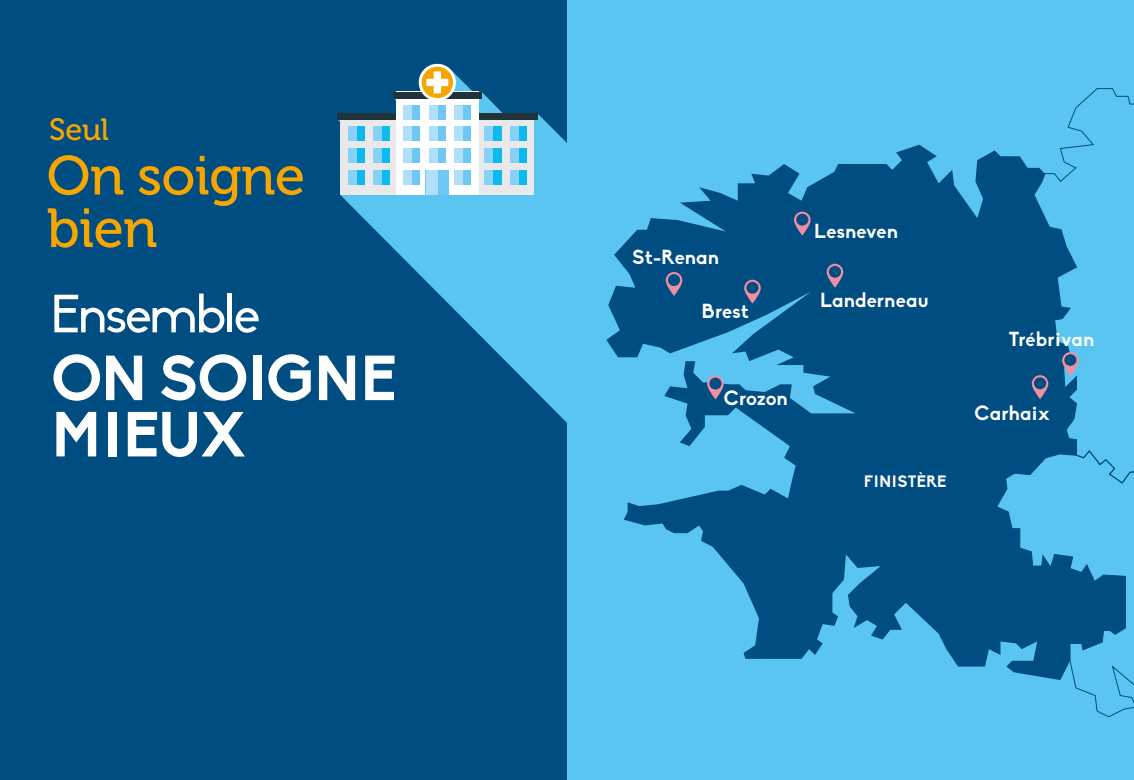
<style>
.page{position:relative;width:1134px;height:780px;background:#5bc5f2}
.page>*{position:absolute;margin:0;border:0;box-sizing:border-box;transform-origin:0 0}
.t1{font:700 62.5px/56.2px "Biko";letter-spacing:-.02em;color:#fff}
.t2{font:54.75px/52.5px "Museo 500";letter-spacing:-.01em;color:#f7a600}
.t3{font:52.88px "Biko";letter-spacing:-.03em;color:#fff}
.t4{font:30.75px "Museo 500";color:#f7a600}
.t5{font:700 20px "Biko";letter-spacing:.01em;color:#fff}
.t6{font:700 16.25px "Biko";letter-spacing:.02em;color:#fff}
</style>
<div class="page">
<div style="left:0;top:0;width:567px;height:780px;background:#004d82"></div>
<svg style="left:337px;top:64px;width:583px;height:359px;fill:#5bc5f2"></svg>
<div style="left:455px;top:113px;width:79px;height:82px;background:#e9e9eb"></div>
<div style="left:510px;top:170px;width:17px;height:14px;background:#0bbbef"></div>
<div style="left:510px;top:170px;width:8px;height:14px;background:#86d1f5"></div>
<div style="left:485px;top:170px;width:16px;height:14px;background:#0bbbef"></div>
<div style="left:485px;top:170px;width:8px;height:14px;background:#86d1f5"></div>
<div style="left:510px;top:148px;width:17px;height:14px;background:#0bbbef"></div>
<div style="left:510px;top:148px;width:8px;height:14px;background:#86d1f5"></div>
<div style="left:485px;top:148px;width:16px;height:14px;background:#0bbbef"></div>
<div style="left:485px;top:148px;width:8px;height:14px;background:#86d1f5"></div>
<div style="left:510px;top:127px;width:17px;height:14px;background:#0bbbef"></div>
<div style="left:510px;top:127px;width:8px;height:14px;background:#86d1f5"></div>
<div style="left:485px;top:127px;width:16px;height:14px;background:#0bbbef"></div>
<div style="left:485px;top:127px;width:8px;height:14px;background:#86d1f5"></div>
<div style="left:452px;top:113px;width:85px;height:6px;background:#21333a"></div>
<div style="left:340px;top:113px;width:79px;height:82px;background:#e9e9eb"></div>
<div style="left:348px;top:170px;width:16px;height:14px;background:#0bbbef"></div>
<div style="left:348px;top:170px;width:8px;height:14px;background:#86d1f5"></div>
<div style="left:373px;top:170px;width:17px;height:14px;background:#0bbbef"></div>
<div style="left:373px;top:170px;width:9px;height:14px;background:#86d1f5"></div>
<div style="left:348px;top:148px;width:16px;height:14px;background:#0bbbef"></div>
<div style="left:348px;top:148px;width:8px;height:14px;background:#86d1f5"></div>
<div style="left:373px;top:148px;width:17px;height:14px;background:#0bbbef"></div>
<div style="left:373px;top:148px;width:9px;height:14px;background:#86d1f5"></div>
<div style="left:348px;top:127px;width:16px;height:14px;background:#0bbbef"></div>
<div style="left:348px;top:127px;width:8px;height:14px;background:#86d1f5"></div>
<div style="left:373px;top:127px;width:17px;height:14px;background:#0bbbef"></div>
<div style="left:373px;top:127px;width:9px;height:14px;background:#86d1f5"></div>
<div style="left:337px;top:113px;width:85px;height:6px;background:#21333a"></div>
<div style="left:396px;top:92px;width:83px;height:103px;background:#fff"></div>
<div style="left:426px;top:170px;width:23px;height:25px;background:#6dc9f3"></div>
<div style="left:426px;top:170px;width:11px;height:25px;background:#afdff9"></div>
<div style="left:454px;top:170px;width:17px;height:14px;background:#6dc9f3"></div>
<div style="left:454px;top:170px;width:9px;height:14px;background:#afdff9"></div>
<div style="left:404px;top:170px;width:16px;height:14px;background:#6dc9f3"></div>
<div style="left:404px;top:170px;width:8px;height:14px;background:#afdff9"></div>
<div style="left:454px;top:148px;width:17px;height:15px;background:#6dc9f3"></div>
<div style="left:454px;top:148px;width:9px;height:15px;background:#afdff9"></div>
<div style="left:404px;top:148px;width:16px;height:15px;background:#6dc9f3"></div>
<div style="left:404px;top:148px;width:8px;height:15px;background:#afdff9"></div>
<div style="left:429px;top:148px;width:17px;height:15px;background:#6dc9f3"></div>
<div style="left:429px;top:148px;width:8px;height:15px;background:#afdff9"></div>
<div style="left:454px;top:127px;width:17px;height:14px;background:#6dc9f3"></div>
<div style="left:454px;top:127px;width:9px;height:14px;background:#afdff9"></div>
<div style="left:404px;top:127px;width:16px;height:14px;background:#6dc9f3"></div>
<div style="left:404px;top:127px;width:8px;height:14px;background:#afdff9"></div>
<div style="left:429px;top:127px;width:17px;height:14px;background:#6dc9f3"></div>
<div style="left:429px;top:127px;width:8px;height:14px;background:#afdff9"></div>
<div style="left:454px;top:105px;width:17px;height:14px;background:#6dc9f3"></div>
<div style="left:454px;top:105px;width:9px;height:14px;background:#afdff9"></div>
<div style="left:404px;top:105px;width:16px;height:14px;background:#6dc9f3"></div>
<div style="left:404px;top:105px;width:8px;height:14px;background:#afdff9"></div>
<div style="left:429px;top:105px;width:17px;height:14px;background:#6dc9f3"></div>
<div style="left:429px;top:105px;width:8px;height:14px;background:#afdff9"></div>
<div style="left:393px;top:92px;width:89px;height:6px;background:#21333a"></div>
<svg style="left:419px;top:64px;width:37px;height:37px"></svg>
<div style="left:422px;top:67px;width:31px;height:31px;background:#f7a600;border-radius:50%"></div>
<svg style="left:426px;top:71px;width:22px;height:22px"></svg>
<svg style="left:1073px;top:575px;width:61px;height:143px"></svg>
<svg style="left:1067px;top:88px;width:67px;height:392px"></svg>
<svg style="left:606px;top:145px;width:519px;height:535px;fill:#004d82"></svg>
<svg style="left:666px;top:272px;width:16px;height:24px"></svg>
<svg style="left:827px;top:264px;width:16px;height:23px"></svg>
<svg style="left:744px;top:280px;width:17px;height:23px"></svg>
<svg style="left:707px;top:375px;width:17px;height:24px"></svg>
<svg style="left:794px;top:211px;width:16px;height:24px"></svg>
<svg style="left:1062px;top:352px;width:17px;height:24px"></svg>
<svg style="left:1032px;top:375px;width:16px;height:24px"></svg>
<h3 class="t4" style="left:49px;top:113px;width:61px">Seul</h3>
<h2 class="t2" style="left:47px;top:150px;width:260px">On soigne bien</h2>
<h3 class="t3" style="left:50px;top:284px;width:212px">Ensemble</h3>
<h1 class="t1" style="left:51px;top:350px;width:347px">ON SOIGNE<br>MIEUX</h1>
<p class="t5" style="left:632px;top:245px;width:88px">St-Renan</p>
<p class="t5" style="left:702px;top:299px;width:48px">Brest</p>
<p class="t5" style="left:724px;top:386px;width:65px">Crozon</p>
<p class="t5" style="left:814px;top:219px;width:85px">Lesneven</p>
<p class="t5" style="left:820px;top:288px;width:110px">Landerneau</p>
<p class="t6" style="left:864px;top:472px;width:84px">FINISTÈRE</p>
<p class="t5" style="left:1009px;top:327px;width:87px">Trébrivan</p>
<p class="t5" style="left:974px;top:400px;width:77px">Carhaix</p>
</div>
